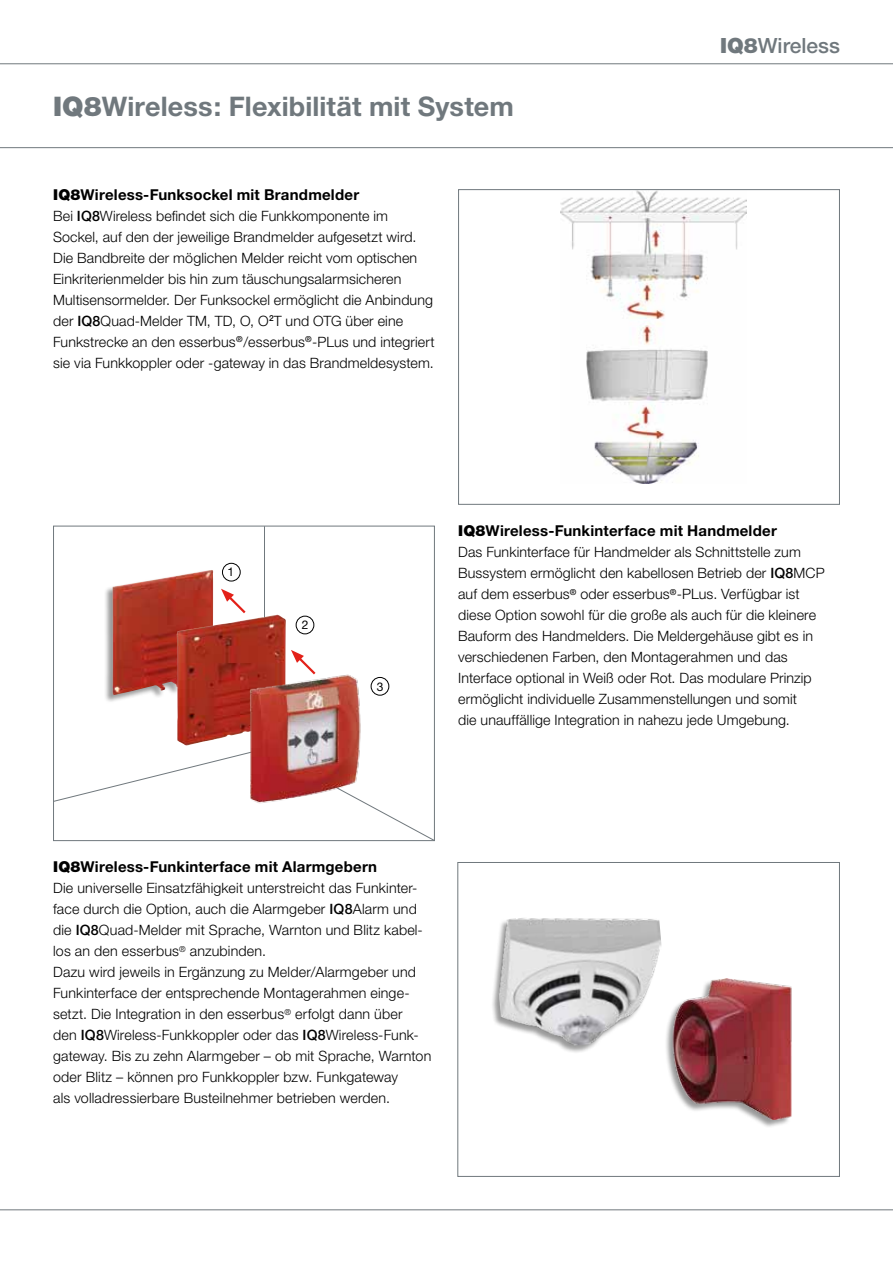
<style>
.page{position:relative;width:893px;height:1263px;background:#fff}
.page>*{position:absolute;margin:0;border:0;box-sizing:border-box;transform-origin:0 0}
.t1{font:700 27px "Helvetica Neue";letter-spacing:.005em;color:#70787d}
.t2{font:500 21px "Helvetica Neue";color:#70787d}
.t3{font:700 15px "Helvetica Neue";letter-spacing:.015em;color:#000}
.t4{font:300 14.25px/21px "Helvetica Neue";letter-spacing:.01em;color:#000}
.t5{font:12px "Helvetica Neue";color:#000}
.s1{font-weight:900}
.s2{font-weight:500}
</style>
<div class="page">
<div style="left:457px;top:862px;width:383px;height:315px;border:1px solid #70787d"></div>
<img style="left:492px;top:918px;width:170px;height:134px">
<div style="left:665px;top:979px;width:126px;height:149px;background:#000;opacity:.4"></div>
<img style="left:658px;top:979px;width:134px;height:140px">
<img style="left:561px;top:191px;width:186px;height:293px">
<div style="left:458px;top:189px;width:382px;height:316px;border:1px solid #70787d"></div>
<hr style="left:264px;top:526px;width:1px;height:223px;background:#70787d">
<svg style="left:53px;top:755px;width:382px;height:87px"></svg>
<div style="left:53px;top:526px;width:382px;height:315px;border:1px solid #70787d"></div>
<div style="left:104px;top:570px;width:110px;height:134px;background:#000;opacity:.4"></div>
<img style="left:112px;top:570px;width:101px;height:125px">
<img style="left:176px;top:615px;width:110px;height:131px">
<img style="left:237px;top:670px;width:139px;height:141px">
<svg style="left:291px;top:650px;width:26px;height:26px"></svg>
<svg style="left:221px;top:589px;width:25px;height:25px"></svg>
<div style="left:222px;top:563px;width:19px;height:18px;border:1px solid #000;border-radius:50%"></div>
<div style="left:296px;top:616px;width:18px;height:18px;border:1px solid #000;border-radius:50%"></div>
<div style="left:371px;top:677px;width:18px;height:18px;border:1px solid #000;border-radius:50%"></div>
<hr style="left:0;top:147px;width:893px;height:1px;background:#70787d">
<hr style="left:0;top:63px;width:893px;height:1px;background:#70787d">
<hr style="left:0;top:1209px;width:893px;height:1px;background:#70787d">
<h1 class="t1" style="left:53px;top:90px;width:462px"><span class="s1">IQ8</span>Wireless: Flexibilität mit System</h1>
<p class="t3" style="left:53px;top:186px;width:308px"><span class="s1">IQ8</span>Wireless-Funksockel mit Brandmelder</p>
<p class="t4" style="left:53px;top:205px;width:383px">Bei <span class="s2">IQ8</span>Wireless befindet sich die Funkkomponente im Sockel, auf den der jeweilige Brandmelder aufgesetzt wird.<br>Die Bandbreite der möglichen Melder reicht vom optischen Einkriterienmelder bis hin zum täuschungsalarmsicheren Multisensormelder. Der Funksockel ermöglicht die Anbindung der <span class="s2">IQ8</span>Quad-Melder TM, TD, O, O<sup>2</sup>T und OTG über eine Funkstrecke an den esserbus<sup>®</sup>/esserbus<sup>®</sup>-PLus und integriert sie via Funkkoppler oder -gateway in das Brandmeldesystem.</p>
<h2 class="t2" style="left:720px;top:33px;width:121px"><span class="s1">IQ8</span>Wireless</h2>
<p class="t5" style="left:228px;top:565px;width:8px">1</p>
<p class="t5" style="left:302px;top:617px;width:8px">2</p>
<p class="t5" style="left:377px;top:679px;width:8px">3</p>
<p class="t3" style="left:458px;top:522px;width:320px"><span class="s1">IQ8</span>Wireless-Funkinterface mit Handmelder</p>
<p class="t4" style="left:458px;top:541px;width:368px">Das Funkinterface für Handmelder als Schnittstelle zum Bussystem ermöglicht den kabellosen Betrieb der <span class="s2">IQ8</span>MCP auf dem esserbus<sup>®</sup> oder esserbus<sup>®</sup>-PLus. Verfügbar ist diese Option sowohl für die große als auch für die kleinere Bauform des Handmelders. Die Meldergehäuse gibt es in verschiedenen Farben, den Montagerahmen und das Interface optional in Weiß oder Rot. Das modulare Prinzip ermöglicht individuelle Zusammenstellungen und somit<br>die unauffällige Integration in nahezu jede Umgebung.</p>
<p class="t3" style="left:53px;top:858px;width:325px"><span class="s1">IQ8</span>Wireless-Funkinterface mit Alarmgebern</p>
<p class="t4" style="left:53px;top:877px;width:380px">Die universelle Einsatzfähigkeit unterstreicht das Funkinter&shy;face durch die Option, auch die Alarmgeber <span class="s2">IQ8</span>Alarm und die <span class="s2">IQ8</span>Quad-Melder mit Sprache, Warnton und Blitz kabel&shy;los an den esserbus<sup>®</sup> anzubinden.<br>Dazu wird jeweils in Ergänzung zu Melder/Alarmgeber und Funkinterface der entsprechende Montagerahmen einge&shy;setzt. Die Integration in den esserbus<sup>®</sup> erfolgt dann über<br>den <span class="s2">IQ8</span>Wireless-Funkkoppler oder das <span class="s2">IQ8</span>Wireless-Funk&shy;gateway. Bis zu zehn Alarmgeber – ob mit Sprache, Warnton oder Blitz – können pro Funkkoppler bzw. Funkgateway<br>als volladressierbare Busteilnehmer betrieben werden.</p>
</div>
